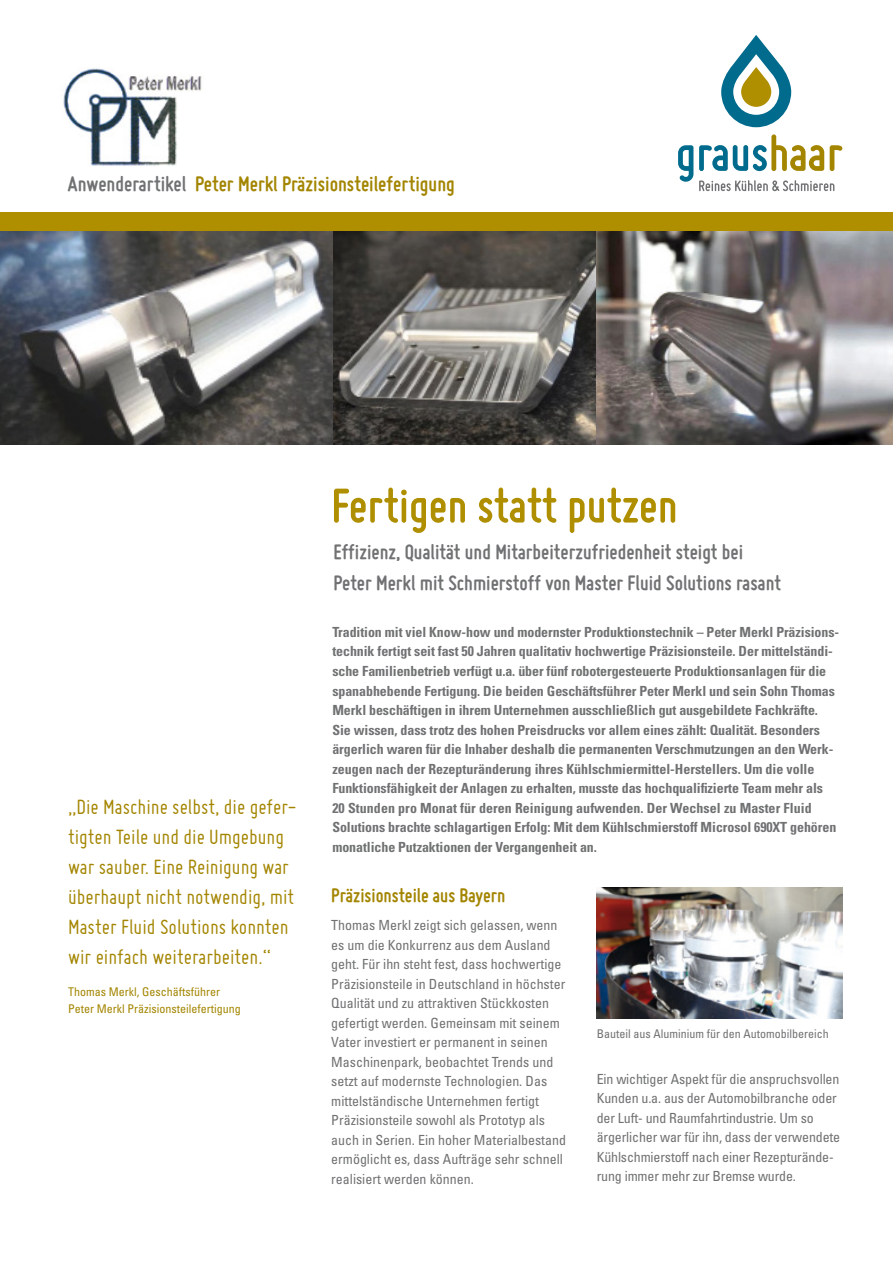
<style>
.page{position:relative;width:893px;height:1263px;background:#fff}
.page>*{position:absolute;margin:0;border:0;box-sizing:border-box;transform-origin:0 0}
.t1{font:700 51px "Miso";color:#af8e00}
.t2{font:22.5px/30px "Miso";color:#a38500}
.t3{font:700 22.5px "Miso";color:#a38500}
.t4{font:700 22.35px/31px "Miso";color:#707172}
.t5{font:700 21px "Miso";color:#a38500}
.t6{font:700 condensed 13.95px/19.5px "Univers LT Std";letter-spacing:-.005em;color:#707172}
.t7{font:condensed 13.95px/19.5px "Univers LT Std";color:#707172}
.t8{font:condensed 12px/16.5px "Univers LT Std";color:#a38500}
.t9{font:condensed 12px "Univers LT Std";color:#707172}
.s1{color:#707172}
</style>
<div class="page">
<div style="left:0;top:213px;width:893px;height:19px;background:#af8e00"></div>
<img style="left:0;top:232px;width:893px;height:212px">
<svg style="left:678px;top:134px;width:164px;height:57px"></svg>
<svg style="left:721px;top:35px;width:70px;height:92px"></svg>
<img style="left:597px;top:887px;width:245px;height:131px">
<img style="left:63px;top:68px;width:139px;height:98px">
<h2 class="t3" style="left:68px;top:171px;width:388px"><span class="s1">Anwenderartikel</span> Peter Merkl Präzisionsteilefertigung</h2>
<h2 class="t2" style="left:68px;top:791px;width:230px">„Die Maschine selbst, die gefer&shy;tigten Teile und die Umgebung war sauber. Eine Reinigung war überhaupt nicht notwendig, mit<br>Master Fluid Solutions konnten wir einfach weiterarbeiten.“</h2>
<p class="t8" style="left:68px;top:983px;width:174px">Thomas Merkl, Geschäftsführer<br>Peter Merkl Präzisionsteilefertigung</p>
<h1 class="t1" style="left:331px;top:477px;width:348px">Fertigen statt putzen</h1>
<h3 class="t4" style="left:333px;top:536px;width:449px">Effizienz, Qualität und Mitarbeiterzufriedenheit steigt bei<br>Peter Merkl mit Schmierstoff von Master Fluid Solutions rasant</h3>
<p class="t6" style="left:332px;top:622px;width:508px">Tradition mit viel Know-how und modernster Produktionstechnik – Peter Merkl Präzisions&shy;technik fertigt seit fast 50 Jahren qualitativ hochwertige Präzisionsteile. Der mittelständi&shy;sche Familienbetrieb verfügt u.a. über fünf robotergesteuerte Produktionsanlagen für die spanabhebende Fertigung. Die beiden Geschäftsführer Peter Merkl und sein Sohn Thomas Merkl beschäftigen in ihrem Unternehmen ausschließlich gut ausgebildete Fachkräfte.<br>Sie wissen, dass trotz des hohen Preisdrucks vor allem eines zählt: Qualität. Besonders ärgerlich waren für die Inhaber deshalb die permanenten Verschmutzungen an den Werk&shy;zeugen nach der Rezepturänderung ihres Kühlschmiermittel-Herstellers. Um die volle Funktionsfähigkeit der Anlagen zu erhalten, musste das hochqualifizierte Team mehr als<br>20 Stunden pro Monat für deren Reinigung aufwenden. Der Wechsel zu Master Fluid Solutions brachte schlagartigen Erfolg: Mit dem Kühlschmierstoff Microsol 690XT gehören monatliche Putzaktionen der Vergangenheit an.</p>
<h3 class="t5" style="left:331px;top:883px;width:176px">Präzisionsteile aus Bayern</h3>
<p class="t7" style="left:331px;top:915px;width:236px">Thomas Merkl zeigt sich gelassen, wenn es um die Konkurrenz aus dem Ausland geht. Für ihn steht fest, dass hochwertige Präzisionsteile in Deutschland in höchster Qualität und zu attraktiven Stückkosten gefertigt werden. Gemeinsam mit seinem Vater investiert er permanent in seinen Maschinenpark, beobachtet Trends und setzt auf modernste Technologien. Das mittelständische Unternehmen fertigt Präzisionsteile sowohl als Prototyp als auch in Serien. Ein hoher Materialbestand ermöglicht es, dass Aufträge sehr schnell realisiert werden können.</p>
<p class="t9" style="left:597px;top:1026px;width:233px">Bauteil aus Aluminium für den Automobilbereich</p>
<p class="t7" style="left:597px;top:1069px;width:245px">Ein wichtiger Aspekt für die anspruchsvollen Kunden u.a. aus der Automobilbranche oder der Luft- und Raumfahrtindustrie. Um so ärgerlicher war für ihn, dass der verwendete Kühlschmierstoff nach einer Rezepturände&shy;rung immer mehr zur Bremse wurde.</p>
</div>
